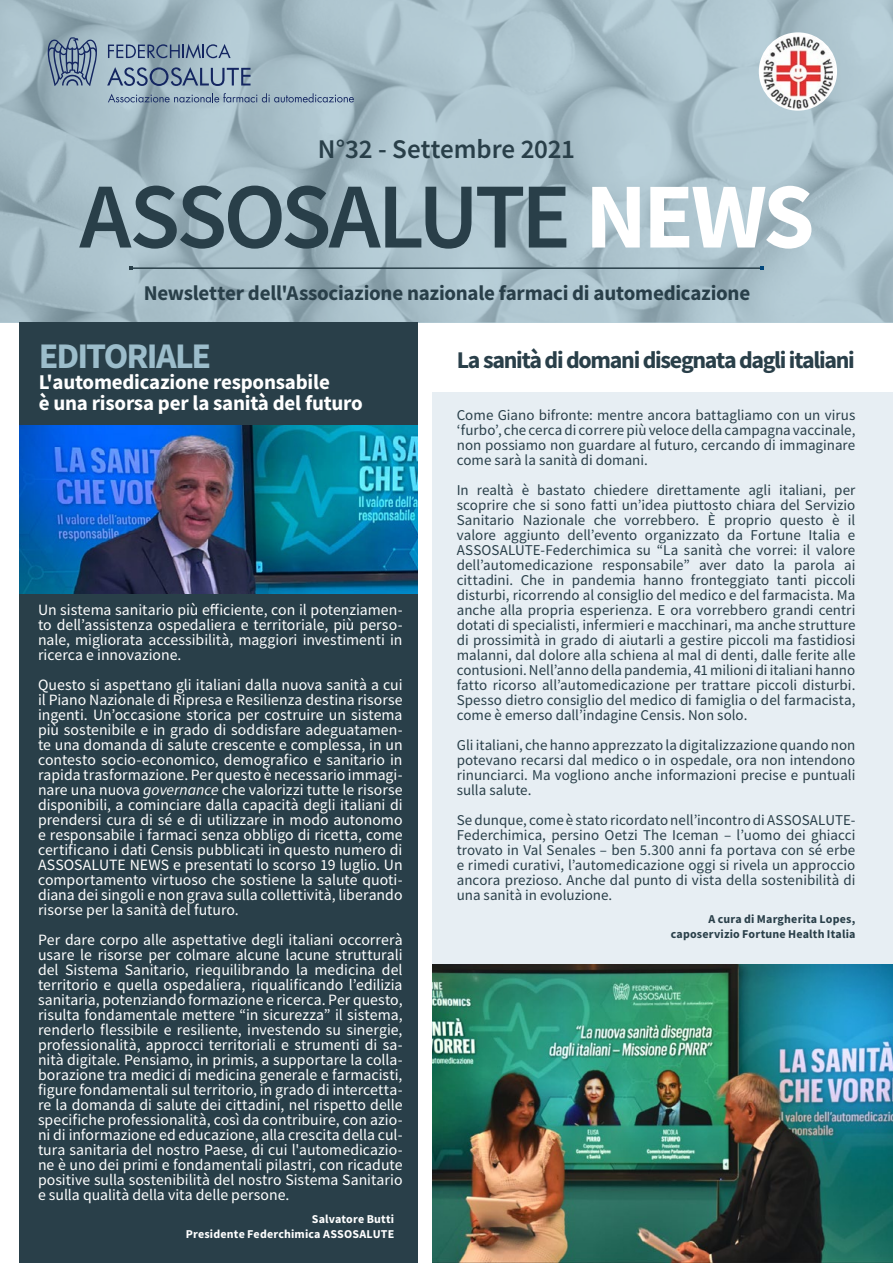
<style>
.page{position:relative;width:893px;height:1263px;background:#fff}
.page>*{position:absolute;margin:0;border:0;box-sizing:border-box;transform-origin:0 0}
.t1{font:600 93px "Source Sans Pro";letter-spacing:-.04em;color:#293f49}
.t2{font:700 36px "Source Sans Pro";letter-spacing:-.055em;color:#9cbdcb}
.t3{font:600 27px "Source Sans Pro";letter-spacing:-.005em;color:#293f49}
.t4{font:700 24px "Source Sans Pro";letter-spacing:-.055em;color:#293f49}
.t5{font:700 21px "Source Sans Pro";letter-spacing:-.01em;color:#293f49}
.t6{font:700 21px/21px "Source Sans Pro";letter-spacing:-.01em;color:#fff}
.t7{font:15.75px/15px "Source Sans Pro";color:#fff;text-align:justify}
.t8{font:15px/15px "Source Sans Pro";color:#293f49;text-align:justify}
.t9{font:700 12px/15px "Source Sans Pro";letter-spacing:.015em;color:#293f49;text-align:right}
.t10{font:700 12px/15px "Source Sans Pro";letter-spacing:.015em;color:#fff;text-align:right}
.s1{font-weight:700;color:#fff}
.s2{font-style:italic}
</style>
<div class="page">
<svg style="left:0;top:0;width:893px;height:323px;background:#a9c0c9"></svg>
<hr style="left:131px;top:267px;width:631px;height:2px;background:#293f49">
<svg style="left:129px;top:266px;width:4px;height:4px"></svg>
<svg style="left:760px;top:266px;width:3px;height:4px"></svg>
<img style="left:759px;top:32px;width:78px;height:79px;border-radius:39px">
<svg style="left:47px;top:37px;width:51px;height:49px;background:#778ca4"></svg>
<svg style="left:108px;top:44px;width:123px;height:15px;background:#7b90a8"></svg>
<svg style="left:108px;top:93px;width:246px;height:9px;background:#8aa0b5"></svg>
<svg style="left:107px;top:67px;width:144px;height:19px;background:#7f94ac"></svg>
<div style="left:19px;top:323px;width:399px;height:940px;background:#293f49"></div>
<div style="left:433px;top:392px;width:460px;height:854px;background:#e7eef3"></div>
<img style="left:19px;top:425px;width:399px;height:169px">
<img style="left:433px;top:964px;width:460px;height:299px">
<h3 class="t3" style="left:318px;top:131px;width:259px">N°32 - Settembre 2021</h3>
<h1 class="t1" style="left:79px;top:156px;width:737px">ASSOSALUTE <span class="s1">NEWS</span></h1>
<h3 class="t5" style="left:144px;top:279px;width:608px">Newsletter dell'Associazione nazionale farmaci di automedicazione</h3>
<h2 class="t2" style="left:39px;top:331px;width:174px">EDITORIALE</h2>
<h3 class="t6" style="left:39px;top:371px;width:326px">L'automedicazione responsabile<br>è una risorsa per la sanità del futuro</h3>
<p class="t7" style="left:38px;top:602px;width:366px">Un sistema sanitario più efficiente, con il potenziamen&shy;to dell’assistenza ospedaliera e territoriale, più perso&shy;nale, migliorata accessibilità, maggiori investimenti in ricerca e innovazione.</p>
<p class="t7" style="left:38px;top:677px;width:366px">Questo si aspettano gli italiani dalla nuova sanità a cui il Piano Nazionale di Ripresa e Resilienza destina risorse ingenti. Un’occasione storica per costruire un sistema più sostenibile e in grado di soddisfare adeguatamen&shy;te una domanda di salute crescente e complessa, in un contesto socio-economico, demografico e sanitario in rapida trasformazione. Per questo è necessario immagi&shy;nare una nuova <span class="s2">governance</span> che valorizzi tutte le risorse disponibili, a cominciare dalla capacità degli italiani di prendersi cura di sé e di utilizzare in modo autonomo e responsabile i farmaci senza obbligo di ricetta, come certificano i dati Censis pubblicati in questo numero di ASSOSALUTE NEWS e presentati lo scorso 19 luglio. Un comportamento virtuoso che sostiene la salute quoti&shy;diana dei singoli e non grava sulla collettività, liberando risorse per la sanità del futuro.</p>
<p class="t7" style="left:38px;top:932px;width:366px">Per dare corpo alle aspettative degli italiani occorrerà usare le risorse per colmare alcune lacune strutturali del Sistema Sanitario, riequilibrando la medicina del territorio e quella ospedaliera, riqualificando l’edilizia sanitaria, potenziando formazione e ricerca. Per questo, risulta fondamentale mettere “in sicurezza” il sistema, renderlo flessibile e resiliente, investendo su sinergie, professionalità, approcci territoriali e strumenti di sa&shy;nità digitale. Pensiamo, in primis, a supportare la colla&shy;borazione tra medici di medicina generale e farmacisti, figure fondamentali sul territorio, in grado di intercetta&shy;re la domanda di salute dei cittadini, nel rispetto delle specifiche professionalità, così da contribuire, con azio&shy;ni di informazione ed educazione, alla crescita della cul&shy;tura sanitaria del nostro Paese, di cui l'automedicazio&shy;ne è uno dei primi e fondamentali pilastri, con ricadute positive sulla sostenibilità del nostro Sistema Sanitario e sulla qualità della vita delle persone.</p>
<p class="t10" style="left:186px;top:1211px;width:210px">Salvatore Butti<br>Presidente Federchimica ASSOSALUTE</p>
<h3 class="t4" style="left:457px;top:343px;width:400px">La sanità di domani disegnata dagli italiani</h3>
<p class="t8" style="left:457px;top:407px;width:400px">Come Giano bifronte: mentre ancora battagliamo con un virus ‘furbo’, che cerca di correre più veloce della campagna vaccinale, non possiamo non guardare al futuro, cercando di immaginare come sarà la sanità di domani.</p>
<p class="t8" style="left:457px;top:482px;width:400px">In realtà è bastato chiedere direttamente agli italiani, per scoprire che si sono fatti un’idea piuttosto chiara del Servizio Sanitario Nazionale che vorrebbero. È proprio questo è il valore aggiunto dell’evento organizzato da Fortune Italia e ASSOSALUTE-Federchimica su “La sanità che vorrei: il valore dell’automedicazione responsabile” aver dato la parola ai cittadini. Che in pandemia hanno fronteggiato tanti piccoli disturbi, ricorrendo al consiglio del medico e del farmacista. Ma anche alla propria esperienza. E ora vorrebbero grandi centri dotati di specialisti, infermieri e macchinari, ma anche strutture di prossimità in grado di aiutarli a gestire piccoli ma fastidiosi malanni, dal dolore alla schiena al mal di denti, dalle ferite alle contusioni. Nell’anno della pandemia, 41 milioni di italiani hanno fatto ricorso all’automedicazione per trattare piccoli disturbi.<br>Spesso dietro consiglio del medico di famiglia o del farmacista, come è emerso dall’indagine Censis. Non solo.</p>
<p class="t8" style="left:457px;top:737px;width:400px">Gli italiani, che hanno apprezzato la digitalizzazione quando non potevano recarsi dal medico o in ospedale, ora non intendono rinunciarci. Ma vogliono anche informazioni precise e puntuali sulla salute.</p>
<p class="t8" style="left:457px;top:812px;width:400px">Se dunque, come è stato ricordato nell’incontro di ASSOSALUTE-Federchimica, persino Oetzi The Iceman – l’uomo dei ghiacci trovato in Val Senales – ben 5.300 anni fa portava con sé erbe e rimedi curativi, l’automedicazione oggi si rivela un approccio ancora prezioso. Anche dal punto di vista della sostenibilità di una sanità in evoluzione.</p>
<p class="t9" style="left:671px;top:911px;width:186px">A cura di Margherita Lopes, caposervizio Fortune Health Italia</p>
</div>
